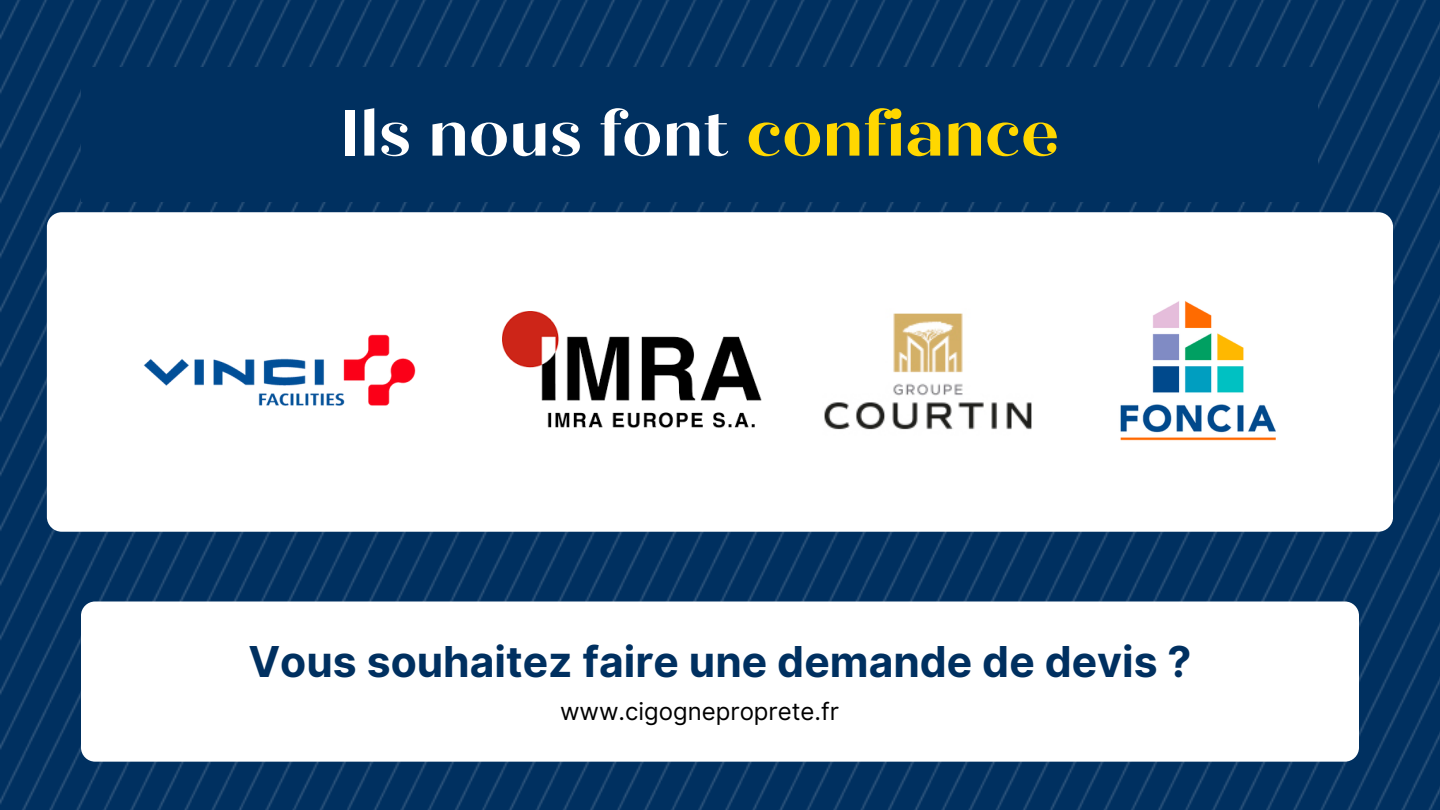
<style>
.page{position:relative;width:1440px;height:810px;background:#fff}
.page>*{position:absolute;margin:0;border:0;box-sizing:border-box;transform-origin:0 0}
.t1{font:700 65px "Quiche Display";letter-spacing:.01em;color:#fff}
.t2{font:700 42.6px "Inter";color:#003060}
.t3{font:24px "Inter";color:#000}
.s1{color:#ffd700}
</style>
<div class="page">
<img style="left:0;top:0;width:1440px;height:810px">
<div style="left:81px;top:68px;width:1237px;height:134px;background:#003060"></div>
<div style="left:47px;top:212px;width:1346px;height:320px;background:#fff;border-radius:15px"></div>
<div style="left:81px;top:602px;width:1278px;height:160px;background:#fff;border-radius:14px"></div>
<img style="left:143px;top:334px;width:273px;height:72px">
<img style="left:824px;top:313px;width:208px;height:117px">
<img style="left:1120px;top:301px;width:156px;height:140px">
<img style="left:502px;top:312px;width:259px;height:116px">
<p class="t1" style="left:340px;top:94px;width:720px">Ils nous font <span class="s1">confiance</span></p>
<p class="t2" style="left:248px;top:636px;width:945px">Vous souhaitez faire une demande de devis ?</p>
<p class="t3" style="left:560px;top:697px;width:280px">www.cigogneproprete.fr</p>
</div>
